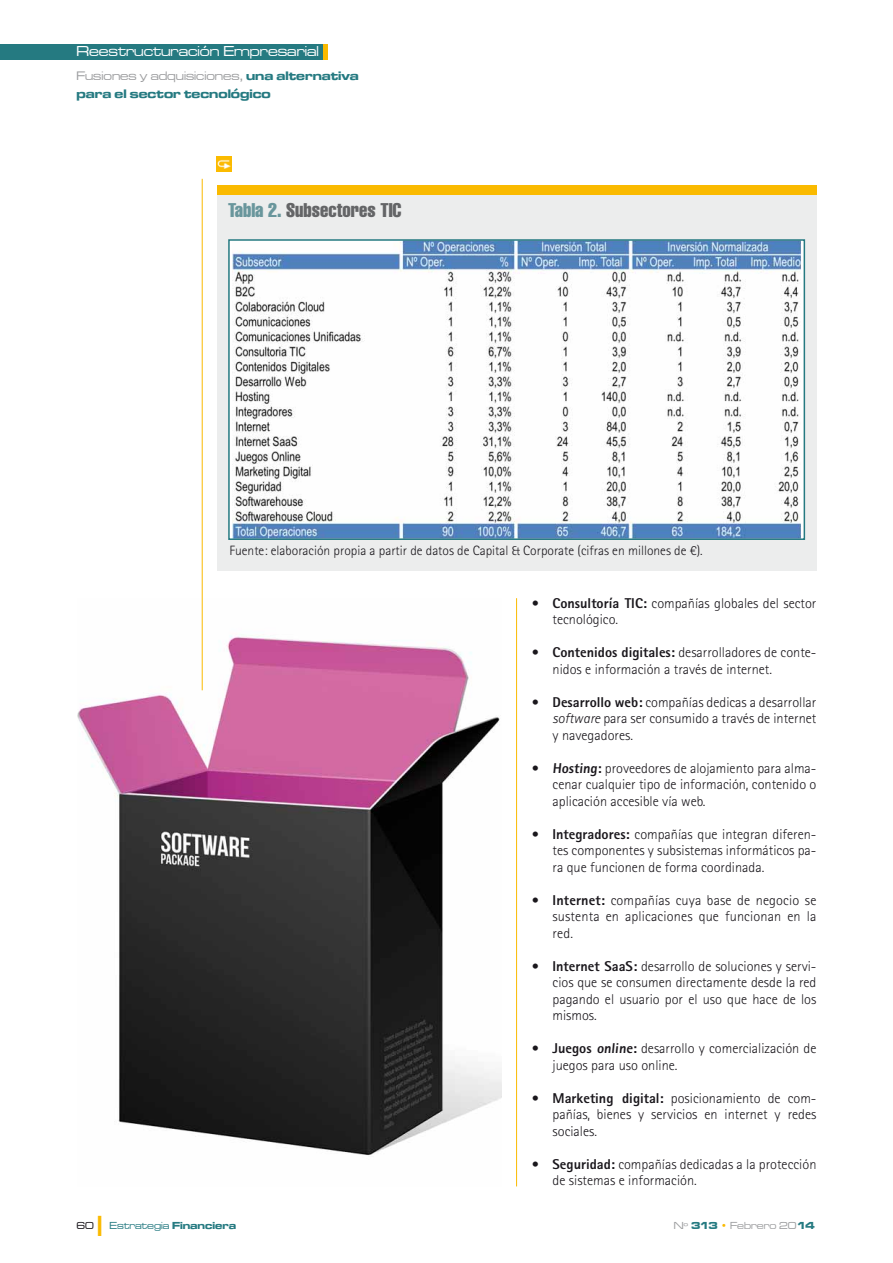
<style>
.page{position:relative;width:893px;height:1263px;background:#fff}
.page>*{position:absolute;margin:0;border:0;box-sizing:border-box;transform-origin:0 0}
.t1{font:30px "Microgramma D Medi Exte";color:#faba00;scale:1.5 1}
.t2{font:19.5px "Helvetica LT Std Comp";color:#646567}
.t3{font:14.85px "Microgramma D Medi Exte";color:#fff}
.t4{font:300 14.25px/16.5px "Rotis Sans Serif Std";color:#1a171c;text-align:justify}
.t5{font:300 13.5px "Rotis Sans Serif Std";color:#1a171c}
.t6{font:12.75px "Microgramma D Medi Exte";color:#9c9d9f}
.t7{font:12.75px "Microgramma DEE Bold Exte";color:#257a81}
.t8{font:10.5px "Microgramma D Medi Exte";color:#257a81}
.t9{font:10.5px "Microgramma D Medi Exte";color:#9c9d9f}
.t10{font:10.5px "Microgramma D Medi Exte";color:#1a171c}
.s1{font-family:"Microgramma DEE Bold Exte";color:#257a81}
.s2{color:#69969c}
.s3{font-weight:800}
.s4{font-style:italic}
.s5{font-family:"Microgramma DEE Bold Exte"}
.s6{font-family:"Microgramma DEE Bold Exte";color:#faba00}
</style>
<div class="page">
<div style="left:0;top:44px;width:327px;height:16px;background:#257a81"></div>
<hr style="left:323px;top:44px;width:4px;height:16px;background:#faba00">
<img style="left:217px;top:157px;width:15px;height:14px">
<hr style="left:516px;top:598px;width:1px;height:588px;background:#faba00">
<img style="left:78px;top:598px;width:424px;height:558px">
<div style="left:217px;top:195px;width:599px;height:375px;background:#eceded"></div>
<img style="left:233px;top:242px;width:567px;height:295px">
<div style="left:228px;top:239px;width:577px;height:301px;border:2px solid #257a81"></div>
<div style="left:217px;top:186px;width:599px;height:9px;background:#faba00"></div>
<hr style="left:202px;top:179px;width:1px;height:511px;background:#faba00">
<p class="t3" style="left:77px;top:42px;width:244px">Reestructuración Empresarial</p>
<p class="t6" style="left:77px;top:69px;width:284px">Fusiones y adquisiciones, <span class="s1">una alternativa</span></p>
<p class="t7" style="left:77px;top:87px;width:196px">para el sector tecnológico</p>
<h2 class="t2" style="left:228px;top:202px;width:175px"><span class="s2">Tabla 2.</span> Subsectores TIC</h2>
<p class="t5" style="left:230px;top:545px;width:475px">Fuente: elaboración propia a partir de datos de Capital &amp; Corporate (cifras en millones de €).</p>
<p class="t4" style="left:552px;top:596px;width:265px;text-indent:-21px"><span class="s3">• Consultoría TIC:</span> compañías globales del sector tecnológico.</p>
<p class="t4" style="left:552px;top:645px;width:265px;text-indent:-21px"><span class="s3">• Contenidos digitales:</span> desarrolladores de conte&shy;nidos e información a través de internet.</p>
<p class="t4" style="left:552px;top:695px;width:265px;text-indent:-21px"><span class="s3">• Desarrollo web:</span> compañías dedicas a desarrollar <span class="s4">software</span> para ser consumido a través de internet y navegadores.</p>
<p class="t4" style="left:552px;top:761px;width:265px;text-indent:-21px"><span class="s3">• Hosting:</span> proveedores de alojamiento para alma&shy;cenar cualquier tipo de información, contenido o aplicación accesible vía web.</p>
<p class="t4" style="left:552px;top:827px;width:265px;text-indent:-21px"><span class="s3">• Integradores:</span> compañías que integran diferen&shy;tes componentes y subsistemas informáticos pa&shy;ra que funcionen de forma coordinada.</p>
<p class="t4" style="left:552px;top:893px;width:265px;text-indent:-21px"><span class="s3">• Internet:</span> compañías cuya base de negocio se sustenta en aplicaciones que funcionan en la red.</p>
<p class="t4" style="left:552px;top:959px;width:265px;text-indent:-21px"><span class="s3">• Internet SaaS:</span> desarrollo de soluciones y servi&shy;cios que se consumen directamente desde la red pagando el usuario por el uso que hace de los mismos.</p>
<p class="t4" style="left:552px;top:1041px;width:265px;text-indent:-21px"><span class="s3">• Juegos online:</span> desarrollo y comercialización de juegos para uso online.</p>
<p class="t4" style="left:552px;top:1091px;width:265px;text-indent:-21px"><span class="s3">• Marketing digital:</span> posicionamiento de com&shy;pañías, bienes y servicios en internet y redes sociales.</p>
<p class="t4" style="left:552px;top:1157px;width:265px;text-indent:-21px"><span class="s3">• Seguridad:</span> compañías dedicadas a la protección de sistemas e información.</p>
<p class="t10" style="left:77px;top:1219px;width:19px">60</p>
<h1 class="t1" style="left:96px;top:1208px;width:6px">l</h1>
<p class="t8" style="left:110px;top:1219px;width:128px">Estrategia <span class="s5">Financiera</span></p>
<p class="t9" style="left:674px;top:1219px;width:142px">Nº <span class="s1">313</span> <span class="s6">•</span> Febrero 20<span class="s1">14</span></p>
</div>
